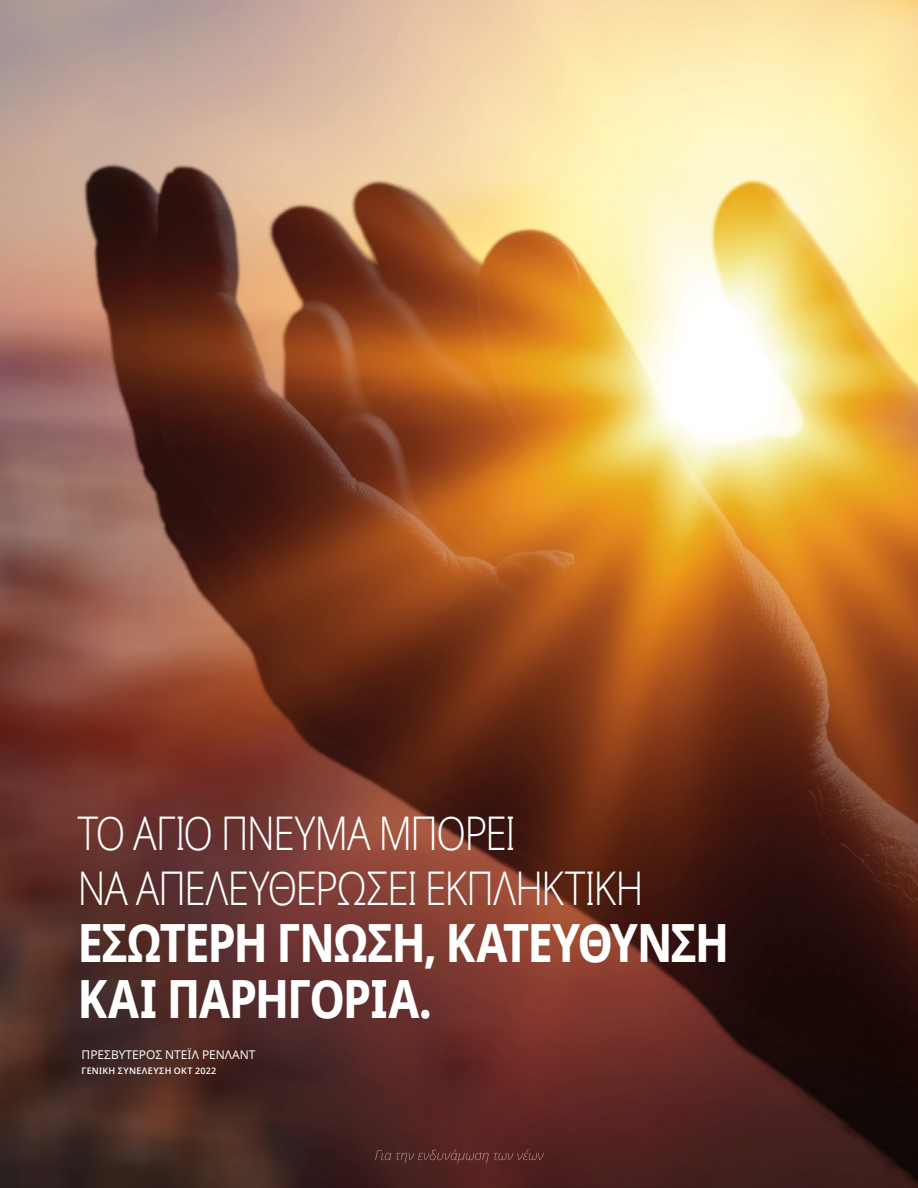
<style>
.page{position:relative;width:918px;height:1188px;background:#fff}
.page>*{position:absolute;margin:0;border:0;box-sizing:border-box;transform-origin:0 0}
.t1{font:700 52.8px/56.6px "Dots Solid Condlds Lat";letter-spacing:-.035em;color:#fff;scale:.94 1}
.t2{font:300 46.5px/55.5px "Dots Solid Condlds Lat";letter-spacing:-.035em;color:#fff;scale:.94 1}
.t3{font:12px "Dots Solidlds Lat";color:#fff}
.t4{font:600 9px "Dots Solidlds Lat";letter-spacing:.035em;color:#fff}
</style>
<div class="page">
<img style="left:0;top:0;width:918px;height:1188px">
<img style="left:375px;top:1149px;width:169px;height:14px">
<p class="t2" style="left:77px;top:805px;width:604px">ΤΟ ΑΓΙΟ ΠΝΕΥΜΑ ΜΠΟΡΕΙ<br>ΝΑ ΑΠΕΛΕΥΘΕΡΩΣΕΙ ΕΚΠΛΗΚΤΙΚΗ</p>
<p class="t1" style="left:77px;top:915px;width:695px">ΕΣΩΤΕΡΗ ΓΝΩΣΗ, ΚΑΤΕΥΘΥΝΣΗ<br>ΚΑΙ ΠΑΡΗΓΟΡΙΑ.</p>
<p class="t3" style="left:82px;top:1046px;width:175px">ΠΡΕΣΒΎΤΕΡΟΣ ΝΤΕΪΛ ΡΕΝΛΑΝΤ</p>
<p class="t4" style="left:82px;top:1064px;width:136px">ΓΕΝΙΚΉ ΣΥΝΕΛΕΥΣΉ ΟΚΤ 2022</p>
</div>
